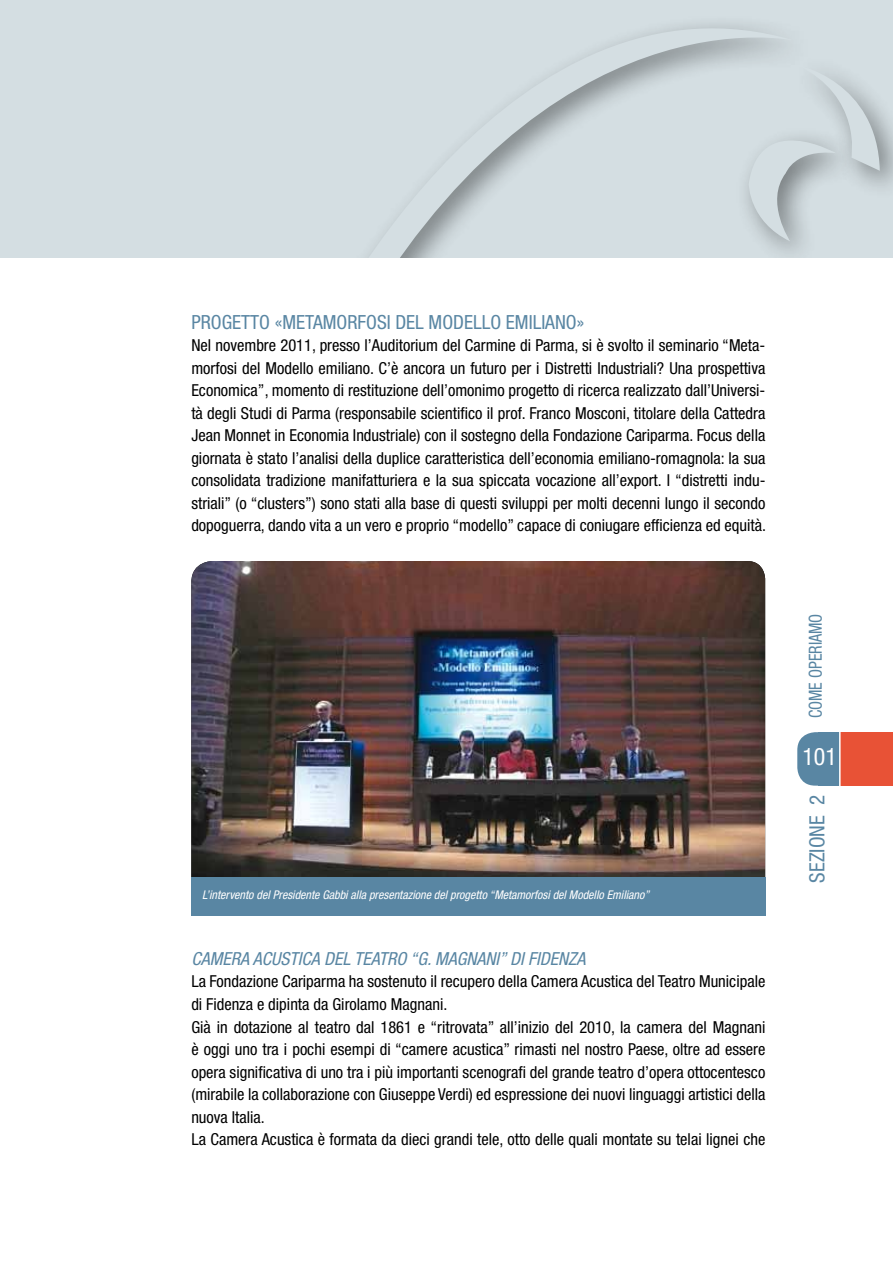
<style>
.page{position:relative;width:893px;height:1263px;background:#fff}
.page>*{position:absolute;margin:0;border:0;box-sizing:border-box;transform-origin:0 0}
.t1{font:condensed 24px "Helvetica Neue LT Std";color:#fff}
.t2{font:condensed 21px "Helvetica Neue LT Std";color:#5986a3}
.t3{font:condensed 19.5px "Helvetica Neue LT Std";color:#5986a3}
.t4{font:italic condensed 18px "Helvetica Neue LT Std";color:#5986a3}
.t5{font:condensed 18px "Helvetica Neue LT Std";color:#5986a3;scale:.9 1}
.t6{font:condensed 16.5px/22.5px "Helvetica Neue LT Std";color:#000;text-align:justify}
.t7{font:italic condensed 12px "Helvetica Neue LT Std";color:#fff}
</style>
<div class="page">
<div style="left:797px;top:732px;width:42px;height:54px;background:#5986a3;border-radius:18px"></div>
<div style="left:0;top:0;width:893px;height:258px;background:#d4dee2"></div>
<svg style="left:369px;top:24px;width:415px;height:234px"></svg>
<div style="left:735px;top:126px;width:128px;height:132px;background:#000;opacity:.45"></div>
<div style="left:789px;top:53px;width:104px;height:148px;background:#000;opacity:.45"></div>
<svg style="left:749px;top:65px;width:131px;height:176px"></svg>
<div style="left:839px;top:732px;width:54px;height:54px;background:#e85236"></div>
<div style="left:818px;top:732px;width:21px;height:54px;background:#5986a3"></div>
<hr style="left:839px;top:730px;width:2px;height:58px;background:#fff">
<img style="left:191px;top:561px;width:574px;height:316px">
<div style="left:191px;top:877px;width:574px;height:39px;background:#5986a3"></div>
<p class="t3" style="left:191px;top:310px;width:394px">PROGETTO «METAMORFOSI DEL MODELLO EMILIANO»</p>
<p class="t6" style="left:191px;top:334px;width:576px">Nel novembre 2011, presso l’Auditorium del Carmine di Parma, si è svolto il seminario “Meta&shy;morfosi del Modello emiliano. C’è ancora un futuro per i Distretti Industriali? Una prospettiva Economica”, momento di restituzione dell’omonimo progetto di ricerca realizzato dall’Universi&shy;tà degli Studi di Parma (responsabile scientifico il prof. Franco Mosconi, titolare della Cattedra Jean Monnet in Economia Industriale) con il sostegno della Fondazione Cariparma. Focus della giornata è stato l’analisi della duplice caratteristica dell’economia emiliano-romagnola: la sua consolidata tradizione manifatturiera e la sua spiccata vocazione all’export. I “distretti indu&shy;striali” (o “clusters”) sono stati alla base di questi sviluppi per molti decenni lungo il secondo dopoguerra, dando vita a un vero e proprio “modello” capace di coniugare efficienza ed equità.</p>
<p class="t7" style="left:202px;top:888px;width:449px">L’intervento del Presidente Gabbi alla presentazione del progetto “Metamorfosi del Modello Emiliano”</p>
<p class="t4" style="left:191px;top:948px;width:396px">CAMERA ACUSTICA DEL TEATRO “G. MAGNANI” DI FIDENZA</p>
<p class="t6" style="left:191px;top:970px;width:576px;text-align:left">La Fondazione Cariparma ha sostenuto il recupero della Camera Acustica del Teatro Municipale di Fidenza e dipinta da Girolamo Magnani.<br>Già in dotazione al teatro dal 1861 e “ritrovata” all’inizio del 2010, la camera del Magnani è oggi uno tra i pochi esempi di “camere acustica” rimasti nel nostro Paese, oltre ad essere opera significativa di uno tra i più importanti scenografi del grande teatro d’opera ottocentesco (mirabile la collaborazione con Giuseppe Verdi) ed espressione dei nuovi linguaggi artistici della nuova Italia.<br>La Camera Acustica è formata da dieci grandi tele, otto delle quali montate su telai lignei che</p>
<p class="t5" style="left:805px;top:718px;width:118px;rotate:-90deg">COME OPERIAMO</p>
<h1 class="t1" style="left:802px;top:743px;width:36px">101</h1>
<p class="t2" style="left:805px;top:883px;width:89px;rotate:-90deg">SEZIONE 2</p>
</div>
